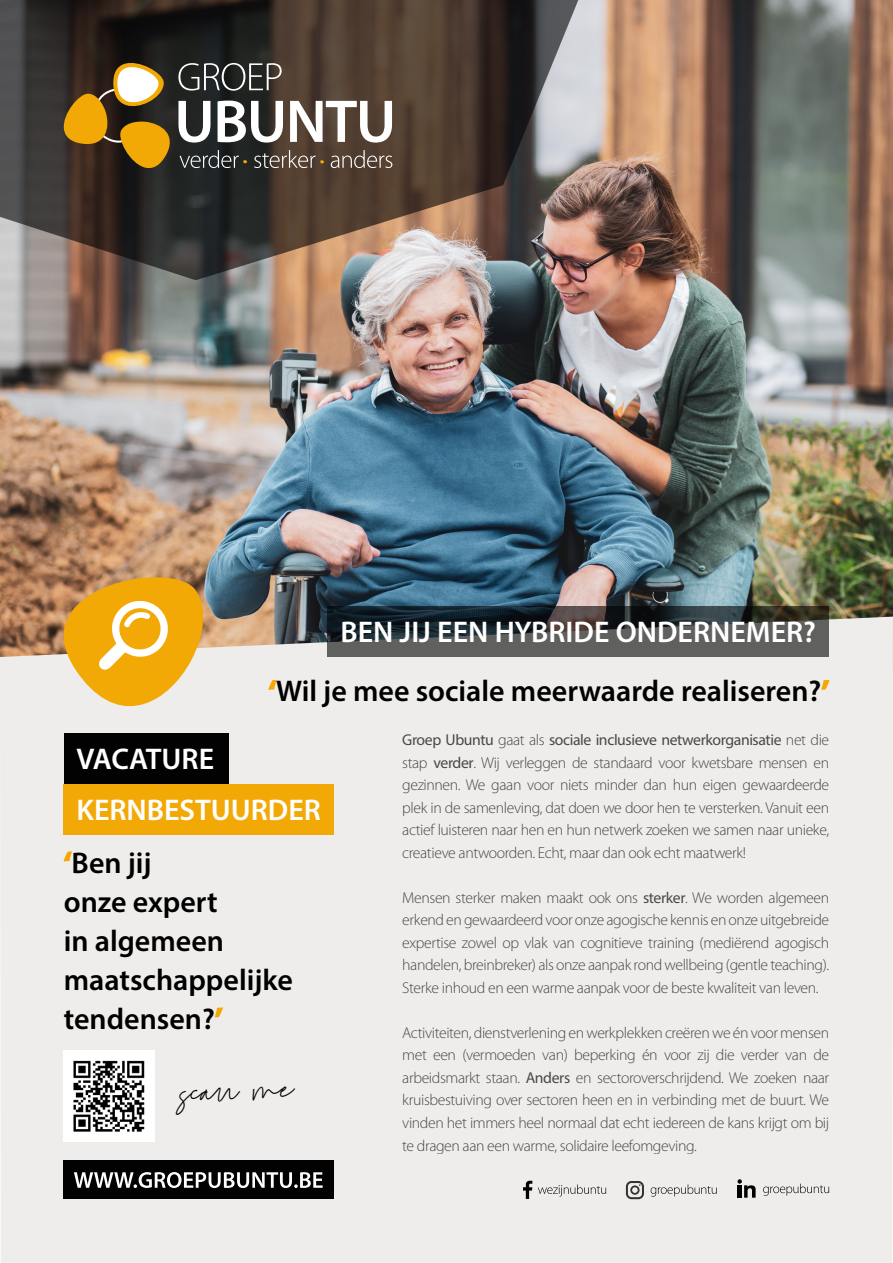
<style>
.page{position:relative;width:893px;height:1263px;background:#fff}
.page>*{position:absolute;margin:0;border:0;box-sizing:border-box;transform-origin:0 0}
.t1{font:36px "Le Festin";color:#000}
.t2{font:600 30px/39px "Myriad Pro";color:#000}
.t3{font:600 30px "Myriad Pro";color:#fff}
.t4{font:300 15.75px/22.5px "Myriad Pro";letter-spacing:-.025em;color:#000;text-align:justify}
.s1{font-weight:700;color:#f5a800}
.s2{font-weight:400}
</style>
<div class="page">
<img style="left:0;top:0;width:893px;height:617px">
<div style="left:0;top:617px;width:893px;height:646px;background:#eeedeb"></div>
<svg style="left:0;top:0;width:578px;height:280px"></svg>
<svg style="left:62px;top:59px;width:330px;height:110px"></svg>
<div style="left:64px;top:784px;width:270px;height:51px;background:#f3a905"></div>
<div style="left:64px;top:733px;width:164px;height:51px;background:#020203"></div>
<svg style="left:59px;top:568px;width:149px;height:162px"></svg>
<svg style="left:327px;top:606px;width:502px;height:51px;fill:#60605f"></svg>
<div style="left:64px;top:1050px;width:91px;height:91px;background:#fff"></div>
<img style="left:73px;top:1060px;width:72px;height:72px">
<div style="left:64px;top:1160px;width:270px;height:39px;background:#020203"></div>
<svg style="left:74px;top:1172px;width:249px;height:16px"></svg>
<svg style="left:538px;top:1184px;width:68px;height:12px"></svg>
<svg style="left:523px;top:1181px;width:9px;height:18px"></svg>
<svg style="left:626px;top:1181px;width:18px;height:18px"></svg>
<svg style="left:651px;top:1184px;width:66px;height:12px"></svg>
<svg style="left:737px;top:1179px;width:19px;height:19px"></svg>
<svg style="left:763px;top:1184px;width:66px;height:12px"></svg>
<h2 class="t3" style="left:340px;top:613px;width:477px">BEN JIJ EEN HYBRIDE ONDERNEMER?</h2>
<h2 class="t2" style="left:268px;top:671px;width:562px"><span class="s1">‘</span>Wil je mee sociale meerwaarde realiseren?<span class="s1">’</span></h2>
<h2 class="t3" style="left:77px;top:740px;width:139px">VACATURE</h2>
<h2 class="t3" style="left:77px;top:791px;width:246px">KERNBESTUURDER</h2>
<h2 class="t2" style="left:64px;top:842px;width:231px"><span class="s1">‘</span>Ben jij<br>onze expert<br>in algemeen maatschappelijke tendensen?<span class="s1">’</span></h2>
<h1 class="t1" style="left:179px;top:1074px;width:115px;rotate:-3deg">scan me</h1>
<p class="t4" style="left:402px;top:729px;width:428px"><span class="s2">Groep Ubuntu</span> gaat als <span class="s2">sociale inclusieve netwerkorganisatie</span> net die stap <span class="s2">verder</span>. Wij verleggen de standaard voor kwetsbare mensen en gezinnen. We gaan voor niets minder dan hun eigen gewaardeerde plek in de samenleving, dat doen we door hen te versterken. Vanuit een actief luisteren naar hen en hun netwerk zoeken we samen naar unieke, creatieve antwoorden. Echt, maar dan ook echt maatwerk!</p>
<p class="t4" style="left:402px;top:887px;width:428px">Mensen sterker maken maakt ook ons <span class="s2">sterker</span>. We worden algemeen erkend en gewaardeerd voor onze agogische kennis en onze uitgebreide expertise zowel op vlak van cognitieve training (mediërend agogisch handelen, breinbreker) als onze aanpak rond wellbeing (gentle teaching).<br>Sterke inhoud en een warme aanpak voor de beste kwaliteit van leven.</p>
<p class="t4" style="left:402px;top:1022px;width:428px">Activiteiten, dienstverlening en werkplekken creëren we én voor mensen met een (vermoeden van) beperking én voor zij die verder van de arbeidsmarkt staan. <span class="s2">Anders</span> en sectoroverschrijdend. We zoeken naar kruisbestuiving over sectoren heen en in verbinding met de buurt. We vinden het immers heel normaal dat echt iedereen de kans krijgt om bij te dragen aan een warme, solidaire leefomgeving.</p>
</div>
